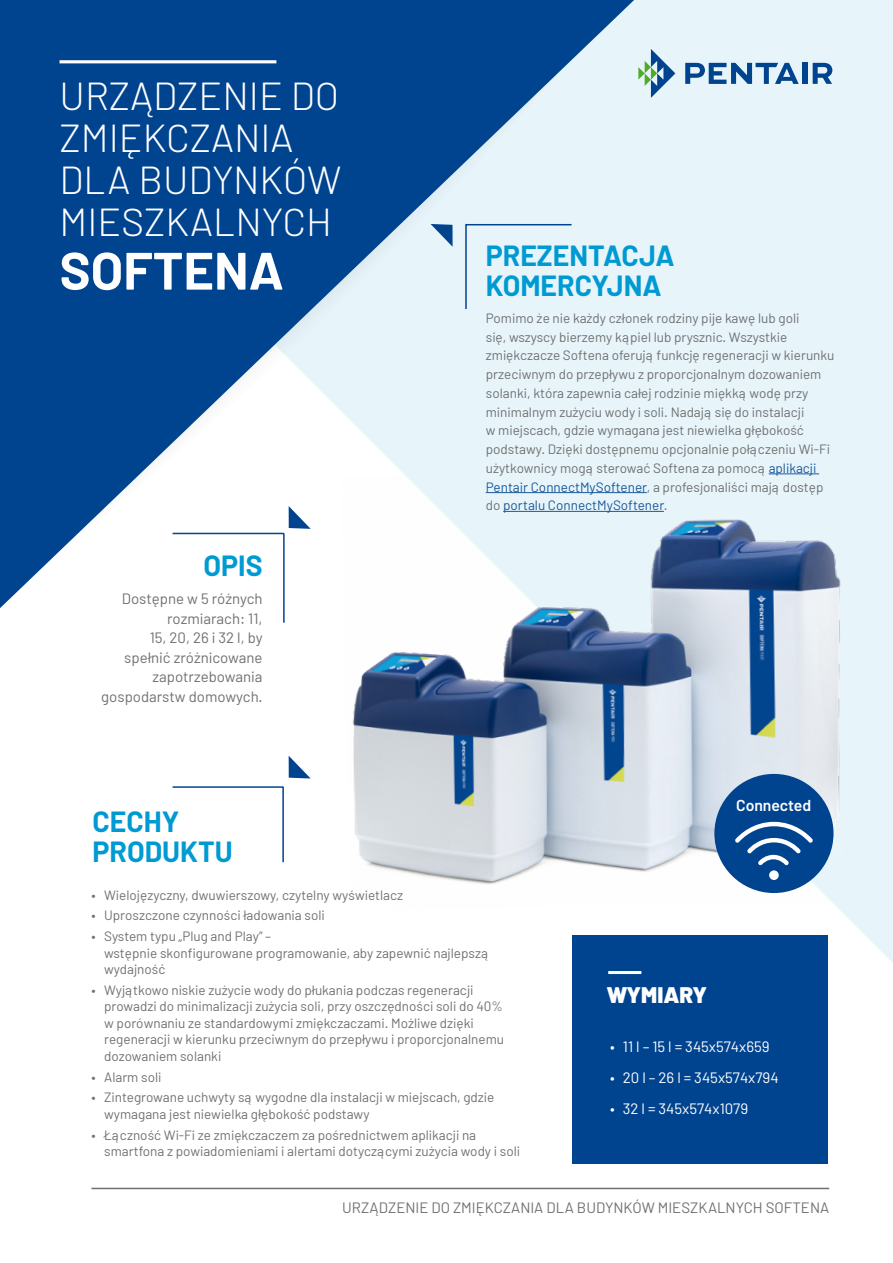
<style>
.page{position:relative;width:893px;height:1263px;background:#e7f5fb}
.page>*{position:absolute;margin:0;border:0;box-sizing:border-box;transform-origin:0 0}
.t1{font:700 52.5px "Barlow";color:#fff}
.t2{font:300 39px/42px "Barlow";color:#fff}
.t3{font:700 28.5px/30px "Barlow";color:#009ad3}
.t4{font:900 22.5px "Barlow";color:#fff}
.t5{font:600 15.75px "Barlow";letter-spacing:-.005em;color:#fff}
.t6{font:15px/19.5px "Barlow";color:#6f7070;text-align:right}
.t7{font:15px "Barlow";color:#fff}
.t8{font:13.5px/18.8px "Barlow";color:#6f7070}
.s1{color:#1b5899}
</style>
<div class="page">
<div style="left:0;top:610px;width:893px;height:653px;background:#fff"></div>
<svg style="left:0;top:0;width:634px;height:608px;fill:#004490"></svg>
<svg style="left:289px;top:756px;width:22px;height:22px"></svg>
<svg style="left:431px;top:224px;width:22px;height:23px"></svg>
<div style="left:171px;top:506px;width:140px;height:118px;background:#fff"></div>
<div style="left:171px;top:785px;width:114px;height:79px;background:#fff"></div>
<svg style="left:464px;top:223px;width:109px;height:87px"></svg>
<div style="left:572px;top:935px;width:255px;height:229px;background:#004490"></div>
<hr style="left:608px;top:971px;width:33px;height:3px;background:#fff">
<svg style="left:638px;top:49px;width:37px;height:49px"></svg>
<svg style="left:685px;top:63px;width:114px;height:21px"></svg>
<div style="left:802px;top:63px;width:5px;height:21px;background:#004490"></div>
<svg style="left:813px;top:63px;width:19px;height:21px"></svg>
<img style="left:342px;top:467px;width:530px;height:444px">
<hr style="left:91px;top:1188px;width:738px;height:1px;background:#6f7070">
<hr style="left:60px;top:60px;width:216px;height:3px;background:#fff">
<div style="left:714px;top:774px;width:119px;height:119px;background:#004490;border-radius:50%"></div>
<svg style="left:735px;top:822px;width:78px;height:43px"></svg>
<div style="left:769px;top:870px;width:10px;height:10px;background:#fff;border-radius:50%"></div>
<h2 class="t2" style="left:60px;top:72px;width:283px">URZĄDZENIE DO<br>ZMIĘKCZANIA<br>DLA BUDYNKÓW<br>MIESZKALNYCH</h2>
<h1 class="t1" style="left:60px;top:238px;width:226px">SOFTENA</h1>
<h3 class="t3" style="left:203px;top:550px;width:61px">OPIS</h3>
<p class="t6" style="left:101px;top:588px;width:163px">Dostępne w 5 różnych rozmiarach: 11,<br>15, 20, 26 i 32 l, by spełnić zróżnicowane zapotrzebowania gospodarstw domowych.</p>
<h3 class="t3" style="left:486px;top:240px;width:190px">PREZENTACJA<br>KOMERCYJNA</h3>
<p class="t8" style="left:486px;top:308px;width:350px">Pomimo że nie każdy członek rodziny pije kawę lub goli<br>się, wszyscy bierzemy kąpiel lub prysznic. Wszystkie zmiękczacze Softena oferują funkcję regeneracji w kierunku przeciwnym do przepływu z proporcjonalnym dozowaniem solanki, która zapewnia całej rodzinie miękką wodę przy minimalnym zużyciu wody i soli. Nadają się do instalacji<br>w miejscach, gdzie wymagana jest niewielka głębokość podstawy. Dzięki dostępnemu opcjonalnie połączeniu Wi-Fi użytkownicy mogą sterować Softena za pomocą <span class="s1">aplikacji Pentair ConnectMySoftener</span>, a profesjonaliści mają dostęp do <span class="s1">portalu ConnectMySoftener</span>.</p>
<h3 class="t3" style="left:92px;top:807px;width:142px">CECHY<br>PRODUKTU</h3>
<p class="t8" style="left:91px;top:885px;width:313px">• Wielojęzyczny, dwuwierszowy, czytelny wyświetlacz</p>
<p class="t8" style="left:91px;top:906px;width:235px">• Uproszczone czynności ładowania soli</p>
<p class="t8" style="left:104px;top:927px;width:386px;line-height:16.5px;text-indent:-13px">• System typu „Plug and Play” –<br>wstępnie skonfigurowane programowanie, aby zapewnić najlepszą wydajność</p>
<p class="t8" style="left:104px;top:981px;width:401px;line-height:16.5px;text-indent:-13px">• Wyjątkowo niskie zużycie wody do płukania podczas regeneracji prowadzi do minimalizacji zużycia soli, przy oszczędności soli do 40% w porównaniu ze standardowymi zmiękczaczami. Możliwe dzięki regeneracji w kierunku przeciwnym do przepływu i proporcjonalnemu dozowaniem solanki</p>
<p class="t8" style="left:91px;top:1067px;width:72px">• Alarm soli</p>
<p class="t8" style="left:104px;top:1089px;width:392px;line-height:16.5px;text-indent:-13px">• Zintegrowane uchwyty są wygodne dla instalacji w miejscach, gdzie wymagana jest niewielka głębokość podstawy</p>
<p class="t8" style="left:104px;top:1126px;width:417px;line-height:16.5px;text-indent:-13px">• Łączność Wi-Fi ze zmiękczaczem za pośrednictwem aplikacji na smartfona z powiadomieniami i alertami dotyczącymi zużycia wody i soli</p>
<p class="t5" style="left:736px;top:794px;width:76px">Connected</p>
<h3 class="t4" style="left:607px;top:981px;width:101px">WYMIARY</h3>
<p class="t7" style="left:610px;top:1037px;width:161px">• 11 l – 15 l = 345x574x659</p>
<p class="t7" style="left:610px;top:1068px;width:170px">• 20 l – 26 l = 345x574x794</p>
<p class="t7" style="left:610px;top:1099px;width:140px">• 32 l = 345x574x1079</p>
<p class="t6" style="left:342px;top:1197px;width:488px">URZĄDZENIE DO ZMIĘKCZANIA DLA BUDYNKÓW MIESZKALNYCH SOFTENA</p>
</div>
